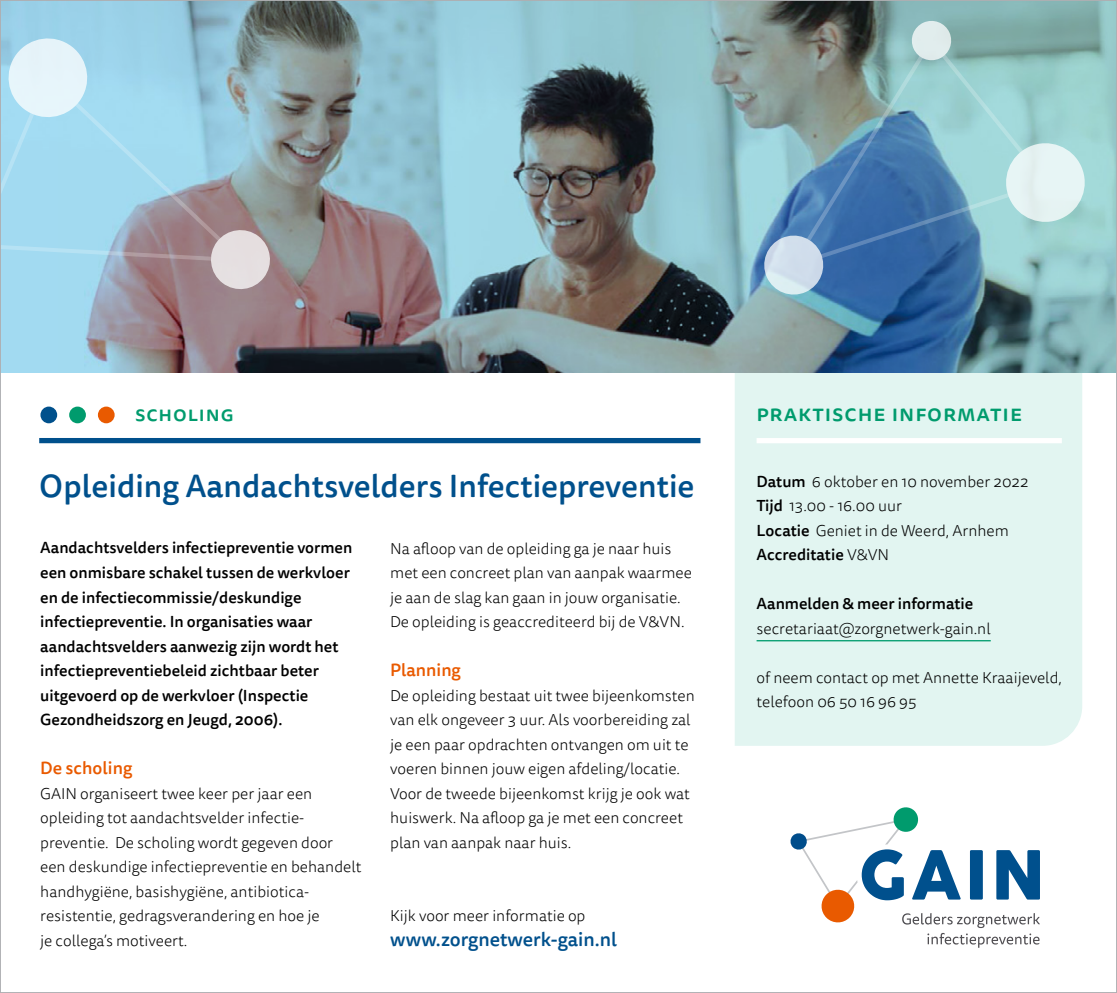
<style>
.page{position:relative;width:1117px;height:993px;background:#fff}
.page>*{position:absolute;margin:0;border:0;box-sizing:border-box;transform-origin:0 0}
.t1{font:500 31.5px "Tisa Sans Pro";color:#00508c}
.t2{font:500 22.75px "Tisa Sans Pro";letter-spacing:.04em;color:#009b6d}
.t3{font:500 21px "Tisa Sans Pro";letter-spacing:.04em;color:#009b6d}
.t4{font:500 19.25px "Tisa Sans Pro";color:#00508c}
.t5{font:500 17.5px "Tisa Sans Pro";color:#e95a00}
.t6{font:300 15.75px/24.5px "Tisa Sans Pro";color:#000}
.t7{font:500 15.75px/24.5px "Tisa Sans Pro";color:#000}
.s1{font-weight:500}
</style>
<div class="page">
<div style="left:735px;top:373px;width:346px;height:372px;background:#e2f5f1"></div>
<div style="left:756px;top:438px;width:305px;height:5px;background:#fff"></div>
<hr style="left:756px;top:640px;width:234px;height:1px;background:#009b6d">
<img style="left:2px;top:2px;width:1112px;height:371px">
<svg style="left:2px;top:33px;width:272px;height:260px"></svg>
<div style="left:39px;top:438px;width:661px;height:5px;background:#00508c"></div>
<div style="left:98px;top:406px;width:17px;height:17px;background:#e95a00;border-radius:50%"></div>
<div style="left:69px;top:406px;width:17px;height:17px;background:#009b6d;border-radius:50%"></div>
<div style="left:40px;top:406px;width:17px;height:17px;background:#00508c;border-radius:50%"></div>
<svg style="left:790px;top:807px;width:249px;height:140px"></svg>
<svg style="left:760px;top:18px;width:329px;height:280px"></svg>
<h3 class="t3" style="left:135px;top:399px;width:100px">scholing</h3>
<h1 class="t1" style="left:39px;top:463px;width:656px">Opleiding Aandachtsvelders Infectiepreventie</h1>
<p class="t7" style="left:40px;top:536px;width:313px">Aandachtsvelders infectiepreventie vormen een onmisbare schakel tussen de werkvloer en de infectiecommissie/deskundige infectiepreventie. In organisaties waar aandachtsvelders aanwezig zijn wordt het infectiepreventiebeleid zichtbaar beter uitgevoerd op de werkvloer (Inspectie Gezondheidszorg en Jeugd, 2006).</p>
<p class="t5" style="left:40px;top:755px;width:94px">De scholing</p>
<p class="t6" style="left:40px;top:781px;width:322px">GAIN organiseert twee keer per jaar een opleiding tot aandachtsvelder infectie&shy;preventie. De scholing wordt gegeven door een deskundige infectiepreventie en behandelt handhygiëne, basishygiëne, antibiotica&shy;resistentie, gedragsverandering en hoe je<br>je collega’s motiveert.</p>
<p class="t6" style="left:390px;top:536px;width:303px">Na afloop van de opleiding ga je naar huis met een concreet plan van aanpak waarmee je aan de slag kan gaan in jouw organisatie.<br>De opleiding is geaccrediteerd bij de V&amp;VN.</p>
<p class="t5" style="left:390px;top:657px;width:72px">Planning</p>
<p class="t6" style="left:390px;top:683px;width:306px">De opleiding bestaat uit twee bijeenkomsten van elk ongeveer 3 uur. Als voorbereiding zal je een paar opdrachten ontvangen om uit te voeren binnen jouw eigen afdeling/locatie.<br>Voor de tweede bijeenkomst krijg je ook wat huiswerk. Na afloop ga je met een concreet plan van aanpak naar huis.</p>
<p class="t6" style="left:390px;top:903px;width:197px">Kijk voor meer informatie op</p>
<p class="t4" style="left:390px;top:925px;width:228px">www.zorgnetwerk-gain.nl</p>
<h2 class="t2" style="left:756px;top:397px;width:267px">praktische informatie</h2>
<p class="t6" style="left:756px;top:469px;width:273px"><span class="s1">Datum</span> 6 oktober en 10 november 2022<br><span class="s1">Tijd</span> 13.00 - 16.00 uur<br><span class="s1">Locatie</span> Geniet in de Weerd, Arnhem<br><span class="s1">Accreditatie</span> V&amp;VN</p>
<p class="t7" style="left:756px;top:591px;width:218px">Aanmelden &amp; meer informatie</p>
<p class="t6" style="left:756px;top:616px;width:236px">secretariaat@zorgnetwerk-gain.nl</p>
<p class="t6" style="left:756px;top:665px;width:307px">of neem contact op met Annette Kraaijeveld, telefoon 06 50 16 96 95</p>
</div>
